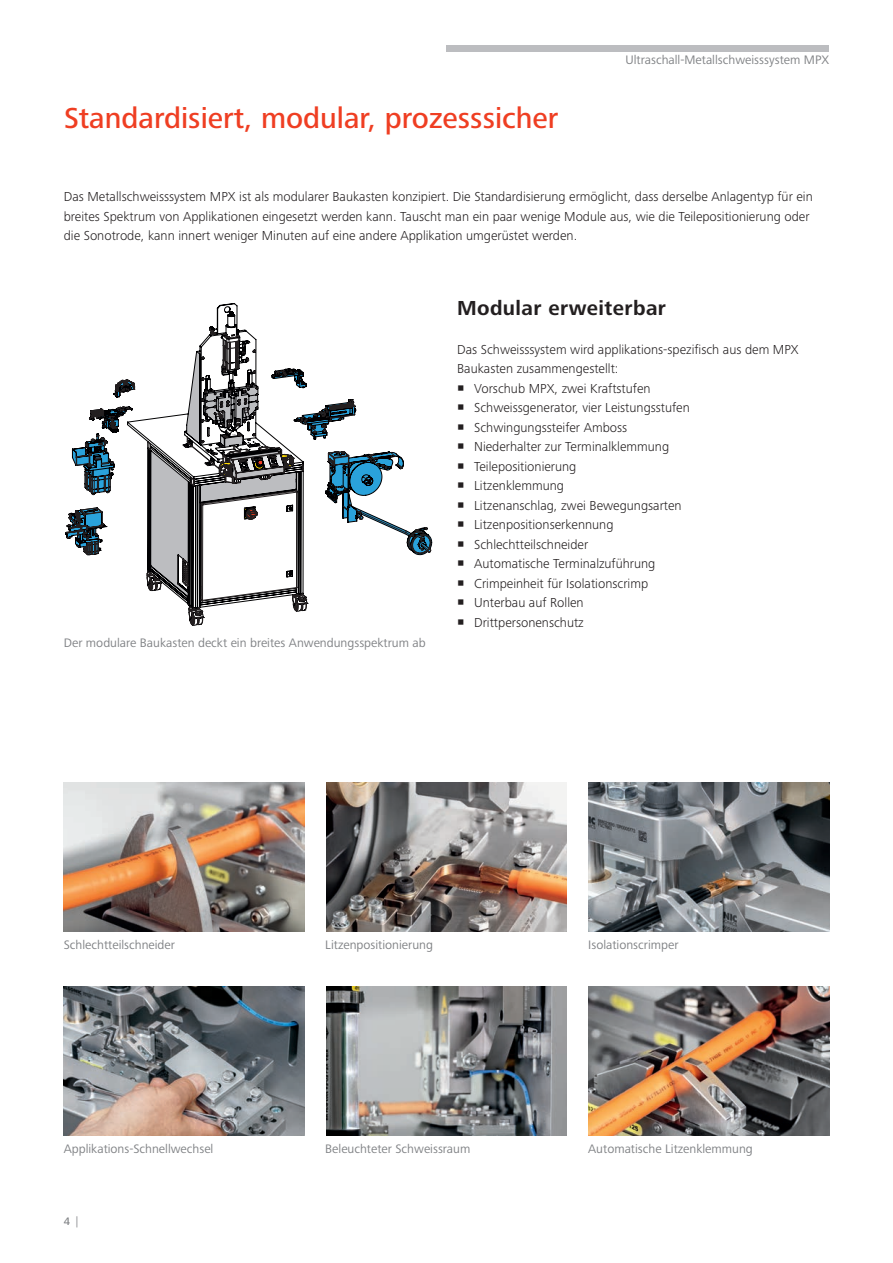
<style>
.page{position:relative;width:893px;height:1263px;background:#fff}
.page>*{position:absolute;margin:0;border:0;box-sizing:border-box;transform-origin:0 0}
.t1{font:500 30px "Frutiger Next LTW1 G";color:#ef3e22}
.Titel{font:700 21px "Frutiger Next LTW1 G";letter-spacing:.02em;color:#231f20}
.Lauftext{font:300 13.5px/19.5px "Frutiger Next LTW1 G";color:#231f20}
.Bildlegende{font:12.75px "Frutiger Next LTW1 G";color:#808285}
.t2{font:500 11.25px "Frutiger Next LTW1 G";color:#808285}
.s1{font-weight:300}
</style>
<div class="page">
<img style="left:64px;top:782px;width:241px;height:149px">
<img style="left:64px;top:986px;width:241px;height:149px">
<img style="left:326px;top:782px;width:241px;height:149px">
<img style="left:326px;top:986px;width:241px;height:149px">
<img style="left:588px;top:782px;width:241px;height:149px">
<img style="left:588px;top:986px;width:241px;height:149px">
<svg style="left:66px;top:328px;width:365px;height:297px"></svg>
<div style="left:446px;top:46px;width:383px;height:6px;background:#bcbdc0"></div>
<p class="t1" style="left:64px;top:101px;width:496px">Standardisiert, modular, prozesssicher</p>
<p class="Bildlegende" style="left:625px;top:53px;width:205px">Ultraschall-Metallschweisssystem MPX</p>
<p class="Lauftext" style="left:64px;top:187px;width:750px">Das Metallschweisssystem MPX ist als modularer Baukasten konzipiert. Die Standardisierung ermöglicht, dass derselbe Anlagentyp für ein breites Spektrum von Applikationen eingesetzt werden kann. Tauscht man ein paar wenige Module aus, wie die Teilepositionierung oder die Sonotrode, kann innert weniger Minuten auf eine andere Applikation umgerüstet werden.</p>
<p class="Bildlegende" style="left:64px;top:635px;width:363px">Der modulare Baukasten deckt ein breites Anwendungsspektrum ab</p>
<p class="Titel" style="left:457px;top:296px;width:210px">Modular erweiterbar</p>
<p class="Lauftext" style="left:457px;top:340px;width:343px">Das Schweisssystem wird applikations-spezifisch aus dem MPX<br>Baukasten zusammengestellt:</p>
<p class="Lauftext" style="left:474px;top:379px;width:178px">Vorschub MPX, zwei Kraftstufen</p>
<p class="Lauftext" style="left:474px;top:398px;width:217px">Schweissgenerator, vier Leistungsstufen</p>
<p class="Lauftext" style="left:474px;top:418px;width:155px">Schwingungssteifer Amboss</p>
<p class="Lauftext" style="left:474px;top:437px;width:197px">Niederhalter zur Terminalklemmung</p>
<p class="Lauftext" style="left:474px;top:457px;width:104px">Teilepositionierung</p>
<p class="Lauftext" style="left:474px;top:476px;width:91px">Litzenklemmung</p>
<p class="Lauftext" style="left:474px;top:496px;width:209px">Litzenanschlag, zwei Bewegungsarten</p>
<p class="Lauftext" style="left:474px;top:515px;width:141px">Litzenpositionserkennung</p>
<p class="Lauftext" style="left:474px;top:535px;width:116px">Schlechtteilschneider</p>
<p class="Lauftext" style="left:474px;top:554px;width:183px">Automatische Terminalzuführung</p>
<p class="Lauftext" style="left:474px;top:574px;width:176px">Crimpeinheit für Isolationscrimp</p>
<p class="Lauftext" style="left:474px;top:593px;width:111px">Unterbau auf Rollen</p>
<p class="Lauftext" style="left:474px;top:613px;width:111px">Drittpersonenschutz</p>
<p class="Bildlegende" style="left:64px;top:937px;width:113px">Schlechtteilschneider</p>
<p class="Bildlegende" style="left:325px;top:937px;width:109px">Litzenpositionierung</p>
<p class="Bildlegende" style="left:588px;top:937px;width:92px">Isolationscrimper</p>
<p class="Bildlegende" style="left:64px;top:1141px;width:151px">Applikations-Schnellwechsel</p>
<p class="t2" style="left:64px;top:1215px;width:16px">4 <span class="s1">|</span></p>
<p class="Bildlegende" style="left:325px;top:1141px;width:147px">Beleuchteter Schweissraum</p>
<p class="Bildlegende" style="left:588px;top:1141px;width:166px">Automatische Litzenklemmung</p>
</div>
